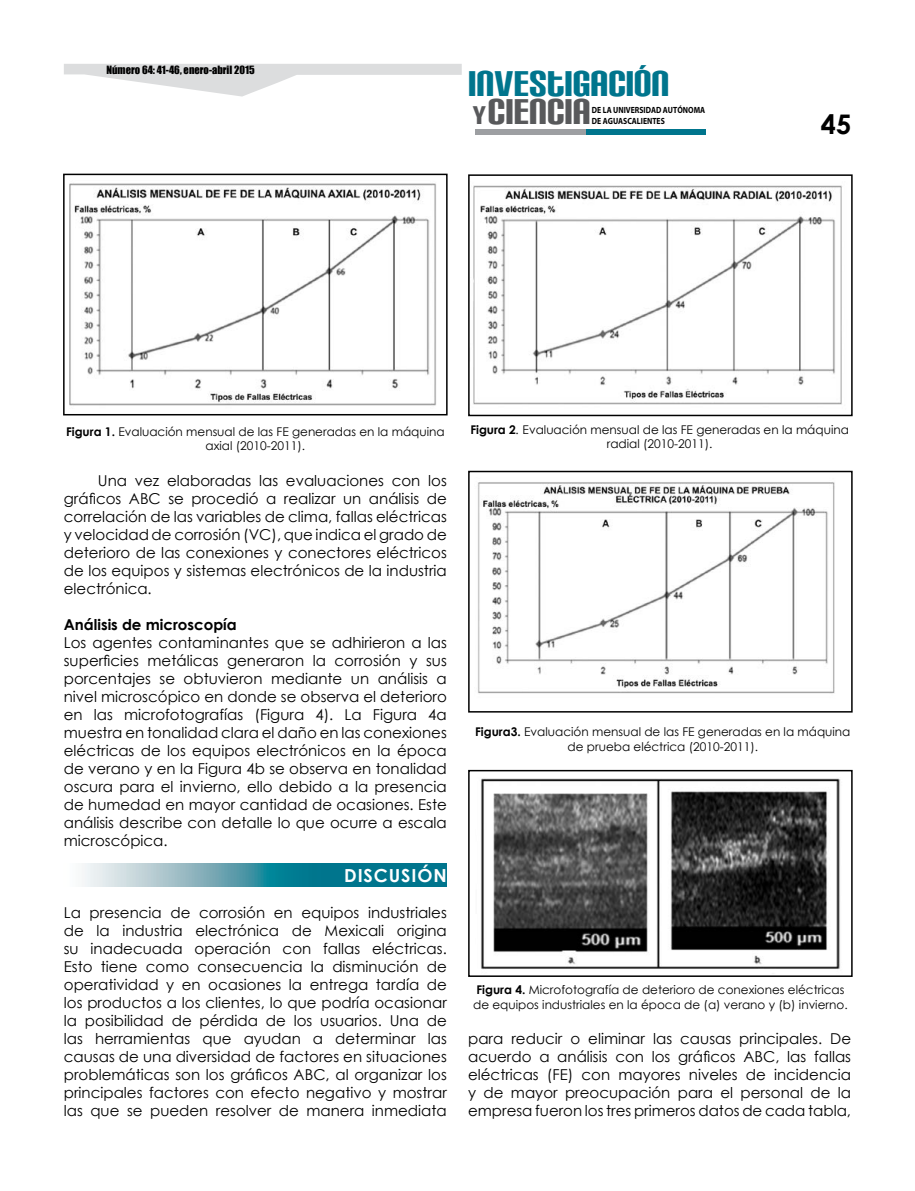
<style>
.page{position:relative;width:915px;height:1191px;background:#fff}
.page>*{position:absolute;margin:0;border:0;box-sizing:border-box;transform-origin:0 0}
.t1{font:43.05px "Carbon Block";color:#00758d}
.t2{font:43.05px "Carbon Block";color:#58595b}
.t3{font:700 27px "Century Gothic";color:#000}
.t4{font:700 18px "Century Gothic";letter-spacing:.05em;color:#fff}
.t5{font:15px/18px "Century Gothic";color:#000;text-align:justify}
.t6{font:700 15px "Century Gothic";color:#000}
.t7{font:12px/13.5px "Century Gothic";color:#000;text-align:center}
.t8{font:10.5px "Impact";color:#000}
.t9{font:700 9px/10.5px "Myriad Pro";color:#000;scale:.85 1}
.s1{font-size:30.75px}
.s2{font-weight:700}
.s3{font-style:italic}
</style>
<div class="page">
<svg style="left:64px;top:64px;width:397px;height:33px"></svg>
<div style="left:475px;top:129px;width:213px;height:6px;background:#9d9fa2"></div>
<div style="left:586px;top:129px;width:119px;height:6px;background:#00758d"></div>
<svg style="left:84px;top:863px;width:362px;height:23px;background:#4e9bab"></svg>
<img style="left:64px;top:183px;width:381px;height:233px">
<div style="left:63px;top:174px;width:384px;height:241px;border:2px solid #000"></div>
<img style="left:473px;top:185px;width:369px;height:220px">
<div style="left:468px;top:174px;width:384px;height:242px;border:2px solid #000"></div>
<img style="left:477px;top:482px;width:358px;height:212px">
<div style="left:468px;top:471px;width:384px;height:241px;border:2px solid #000"></div>
<img style="left:481px;top:778px;width:359px;height:192px">
<div style="left:468px;top:770px;width:384px;height:207px;border:2px solid #000"></div>
<p class="t8" style="left:106px;top:63px;width:150px">Número 64: 41-46, enero-abril 2015</p>
<h1 class="t1" style="left:468px;top:62px;width:203px">INVESTIGACIÓN</h1>
<h1 class="t2" style="left:472px;top:91px;width:120px"><span class="s1">Y</span> CIENCIA</h1>
<p class="t9" style="left:591px;top:105px;width:135px">DE LA UNIVERSIDAD AUTÓNOMA<br>DE AGUASCALIENTES</p>
<h2 class="t3" style="left:820px;top:107px;width:32px">45</h2>
<p class="t7" style="left:66px;top:425px;width:380px"><span class="s2">Figura 1.</span> Evaluación mensual de las FE generadas en la máquina axial (2010-2011).</p>
<p class="t7" style="left:470px;top:423px;width:380px"><span class="s2">Figura 2</span><span class="s3">.</span> Evaluación mensual de las FE generadas en la máquina radial (2010-2011).</p>
<p class="t5" style="left:64px;top:471px;width:384px;text-indent:34px">Una vez elaboradas las evaluaciones con los gráficos ABC se procedió a realizar un análisis de correlación de las variables de clima, fallas eléctricas y velocidad de corrosión (VC), que indica el grado de deterioro de las conexiones y conectores eléctricos de los equipos y sistemas electrónicos de la industria electrónica.</p>
<p class="t6" style="left:64px;top:614px;width:174px">Análisis de microscopía</p>
<p class="t5" style="left:64px;top:633px;width:384px">Los agentes contaminantes que se adhirieron a las superficies metálicas generaron la corrosión y sus porcentajes se obtuvieron mediante un análisis a nivel microscópico en donde se observa el deterioro en las microfotografías (Figura 4). La Figura 4a muestra en tonalidad clara el daño en las conexiones eléctricas de los equipos electrónicos en la época de verano y en la Figura 4b se observa en tonalidad oscura para el invierno, ello debido a la presencia de humedad en mayor cantidad de ocasiones. Este análisis describe con detalle lo que ocurre a escala microscópica.</p>
<p class="t4" style="left:344px;top:863px;width:104px">DISCUSIÓN</p>
<p class="t5" style="left:64px;top:903px;width:384px">La presencia de corrosión en equipos industriales de la industria electrónica de Mexicali origina su inadecuada operación con fallas eléctricas.<br>Esto tiene como consecuencia la disminución de operatividad y en ocasiones la entrega tardía de los productos a los clientes, lo que podría ocasionar la posibilidad de pérdida de los usuarios. Una de las herramientas que ayudan a determinar las causas de una diversidad de factores en situaciones problemáticas son los gráficos ABC, al organizar los principales factores con efecto negativo y mostrar las que se pueden resolver de manera inmediata</p>
<p class="t7" style="left:475px;top:724px;width:376px;line-height:15px"><span class="s2">Figura3.</span> Evaluación mensual de las FE generadas en la máquina de prueba eléctrica (2010-2011).</p>
<p class="t7" style="left:473px;top:982px;width:376px;line-height:15px;text-align:left"><span class="s2">Figura 4.</span> Microfotografía de deterioro de conexiones eléctricas de equipos industriales en la época de (a) verano y (b) invierno.</p>
<p class="t5" style="left:468px;top:1029px;width:384px">para reducir o eliminar las causas principales. De acuerdo a análisis con los gráficos ABC, las fallas eléctricas (FE) con mayores niveles de incidencia y de mayor preocupación para el personal de la empresa fueron los tres primeros datos de cada tabla,</p>
</div>
